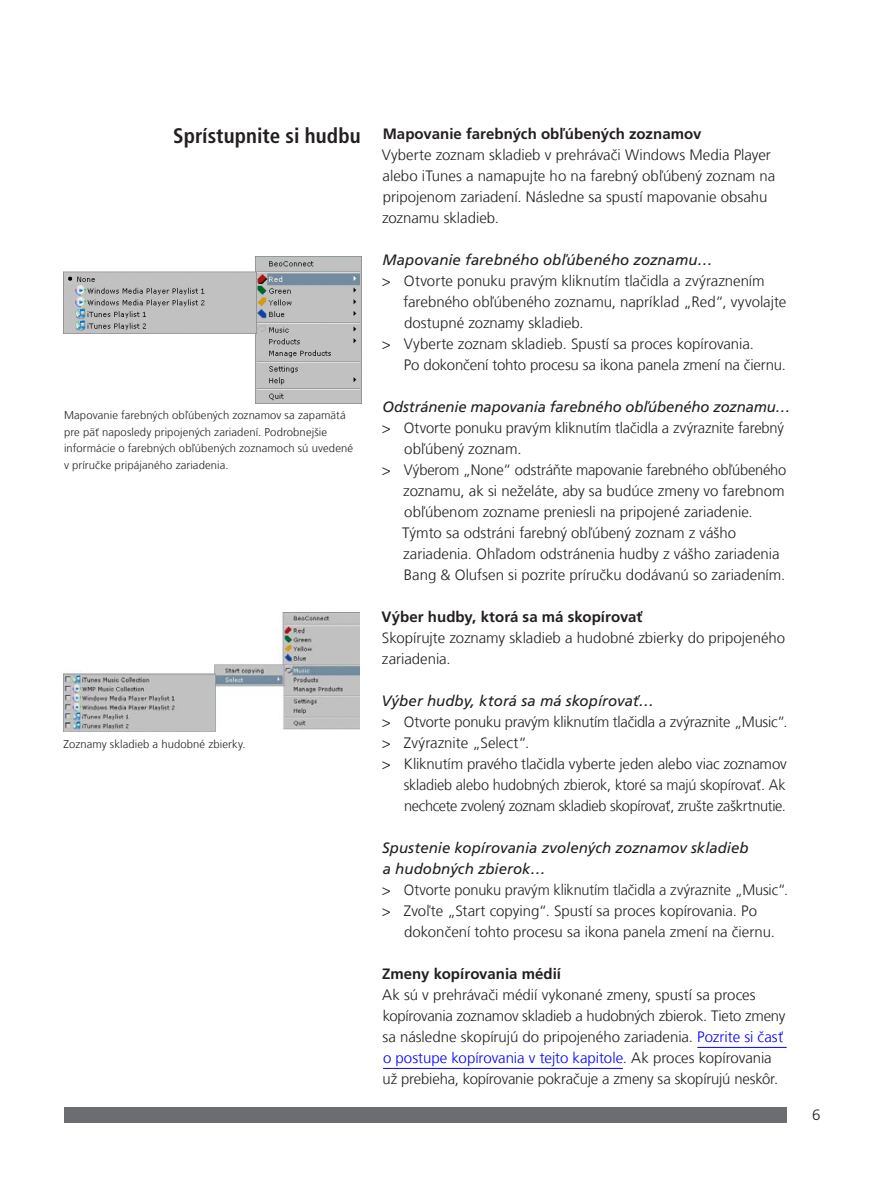
<style>
.page{position:relative;width:893px;height:1188px;background:#fff}
.page>*{position:absolute;margin:0;border:0;box-sizing:border-box;transform-origin:0 0}
.t1{font:300 15px/21px "Frutiger LT Com";letter-spacing:-.005em;color:#231f20}
.t2{font:italic 15px/21px "Frutiger LT Com";color:#231f20}
.t3{font:300 15px "Frutiger LT Com";letter-spacing:-.005em;color:#231f20;scale:.96 1}
.t4{font:700 15px "Frutiger LT Com";color:#231f20}
.t5{font:300 15px "Frutiger";color:#231f20}
.t6{font:300 11.25px/16.5px "Frutiger LT Com";letter-spacing:.01em;color:#231f20}
.s1{font-weight:700;font-stretch:condensed;font-size:21px}
.s2{font-weight:700}
.s3{color:#00f}
</style>
<div class="page">
<div style="left:64px;top:1107px;width:723px;height:15px;background:#6c6d70"></div>
<hr style="left:697px;top:1047px;width:90px;height:1px;background:#00f">
<hr style="left:383px;top:1068px;width:240px;height:1px;background:#00f">
<img style="left:64px;top:256px;width:297px;height:147px">
<img style="left:63px;top:612px;width:297px;height:120px">
<p class="t1" style="left:382px;top:124px;width:395px;text-indent:-208px"><span class="s1">Sprístupnite si hudbu</span> <span class="s2">Mapovanie farebných obľúbených zoznamov<br></span>Vyberte zoznam skladieb v prehrávači Windows Media Player alebo iTunes a namapujte ho na farebný obľúbený zoznam na pripojenom zariadení. Následne sa spustí mapovanie obsahu zoznamu skladieb.</p>
<p class="t2" style="left:383px;top:250px;width:331px">Mapovanie farebného obľúbeného zoznamu…</p>
<p class="t1" style="left:382px;top:271px;width:384px">&gt; Otvorte ponuku pravým kliknutím tlačidla a zvýraznením</p>
<p class="t1" style="left:403px;top:292px;width:384px">farebného obľúbeného zoznamu, napríklad „Red“, vyvolajte</p>
<p class="t1" style="left:404px;top:313px;width:181px">dostupné zoznamy skladieb.</p>
<p class="t1" style="left:382px;top:334px;width:374px">&gt; Vyberte zoznam skladieb. Spustí sa proces kopírovania.</p>
<p class="t1" style="left:404px;top:355px;width:384px">Po dokončení tohto procesu sa ikona panela zmení na čiernu.</p>
<p class="t2" style="left:382px;top:397px;width:410px">Odstránenie mapovania farebného obľúbeného zoznamu…</p>
<p class="t1" style="left:382px;top:418px;width:403px">&gt; Otvorte ponuku pravým kliknutím tlačidla a zvýraznite farebný</p>
<p class="t1" style="left:404px;top:439px;width:119px">obľúbený zoznam.</p>
<p class="t1" style="left:382px;top:460px;width:406px">&gt; Výberom „None“ odstráňte mapovanie farebného obľúbeného</p>
<p class="t1" style="left:403px;top:481px;width:383px">zoznamu, ak si neželáte, aby sa budúce zmeny vo farebnom</p>
<p class="t1" style="left:404px;top:502px;width:350px">obľúbenom zozname preniesli na pripojené zariadenie.</p>
<p class="t1" style="left:402px;top:523px;width:336px">Týmto sa odstráni farebný obľúbený zoznam z vášho</p>
<p class="t1" style="left:403px;top:544px;width:378px">zariadenia. Ohľadom odstránenia hudby z vášho zariadenia</p>
<p class="t1" style="left:404px;top:565px;width:383px">Bang &amp; Olufsen si pozrite príručku dodávanú so zariadením.</p>
<p class="t4" style="left:382px;top:608px;width:262px">Výber hudby, ktorá sa má skopírovať</p>
<p class="t1" style="left:382px;top:628px;width:405px">Skopírujte zoznamy skladieb a hudobné zbierky do pripojeného zariadenia.</p>
<p class="t2" style="left:381px;top:691px;width:274px">Výber hudby, ktorá sa má skopírovať…</p>
<p class="t1" style="left:382px;top:712px;width:407px">&gt; Otvorte ponuku pravým kliknutím tlačidla a zvýraznite „Music“.</p>
<p class="t1" style="left:382px;top:733px;width:149px">&gt; Zvýraznite „Select“.</p>
<p class="t1" style="left:382px;top:754px;width:406px">&gt; Kliknutím pravého tlačidla vyberte jeden alebo viac zoznamov</p>
<p class="t3" style="left:404px;top:776px;width:399px">skladieb alebo hudobných zbierok, ktoré sa majú skopírovať. Ak</p>
<p class="t1" style="left:404px;top:796px;width:383px">nechcete zvolený zoznam skladieb skopírovať, zrušte zaškrtnutie.</p>
<p class="t2" style="left:382px;top:838px;width:368px">Spustenie kopírovania zvolených zoznamov skladieb a hudobných zbierok…</p>
<p class="t1" style="left:382px;top:880px;width:408px">&gt; Otvorte ponuku pravým kliknutím tlačidla a zvýraznite „Music“. &gt; Zvoľte „Start copying“. Spustí sa proces kopírovania. Po</p>
<p class="t1" style="left:404px;top:922px;width:372px">dokončení tohto procesu sa ikona panela zmení na čiernu.</p>
<p class="t4" style="left:382px;top:965px;width:180px">Zmeny kopírovania médií</p>
<p class="t1" style="left:382px;top:985px;width:404px">Ak sú v prehrávači médií vykonané zmeny, spustí sa proces kopírovania zoznamov skladieb a hudobných zbierok. Tieto zmeny sa následne skopírujú do pripojeného zariadenia. <span class="s3">Pozrite si časť o postupe kopírovania v tejto kapitole</span>. Ak proces kopírovania už prebieha, kopírovanie pokračuje a zmeny sa skopírujú neskôr.</p>
<p class="t6" style="left:64px;top:407px;width:291px">Mapovanie farebných obľúbených zoznamov sa zapamätá pre päť naposledy pripojených zariadení. Podrobnejšie informácie o farebných obľúbených zoznamoch sú uvedené v príručke pripájaného zariadenia.</p>
<p class="t6" style="left:63px;top:736px;width:184px">Zoznamy skladieb a hudobné zbierky.</p>
<p class="t5" style="left:812px;top:1107px;width:10px">6</p>
</div>
